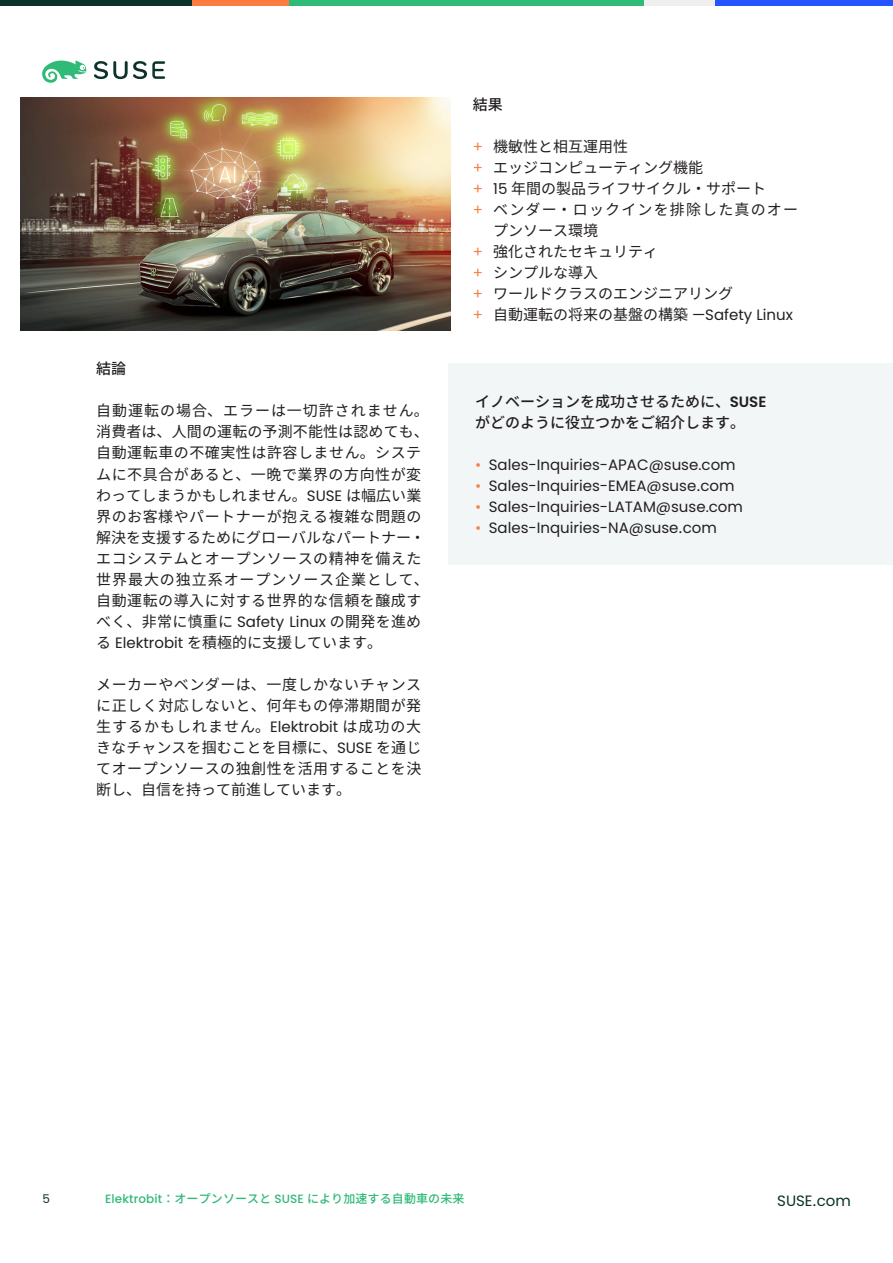
<style>
.page{position:relative;width:893px;height:1263px;background:#fff}
.page>*{position:absolute;margin:0;border:0;box-sizing:border-box;transform-origin:0 0}
._10_-_body_2{font:15px/21px "Noto Sans CJ Kjp";letter-spacing:.02em;color:#231f20}
._10_-_body_2-2{font:15px "Poppins";color:#231f20}
._10_-_body_2-3{font:15px "Noto Sans CJ Kjp";color:#231f20}
._10_-_body_2-4{font:500 15px/21px "Noto Sans CJ Kjp";color:#231f20}
._10_-_body_2-5{font:15px/21px "Noto Sans CJ Kjp";letter-spacing:.08em;color:#231f20}
.t1{font:15px "Poppins";color:#09312b}
.t2{font:500 12px "Noto Sans CJ Kjp";letter-spacing:.01em;color:#30ba78}
.t3{font:12px "Poppins";color:#0c322c}
.s1{font-family:"Poppins"}
.s2{font-family:"Poppins";color:#f58344}
.s3{font-family:"Poppins";font-weight:600}
.s4{color:#f58344}
.s5{font-family:"Noto Sans CJ Kjp"}
</style>
<div class="page">
<div style="left:714px;top:0;width:179px;height:6px;background:#2453ff"></div>
<div style="left:644px;top:0;width:70px;height:6px;background:#efefef"></div>
<div style="left:289px;top:0;width:355px;height:6px;background:#30ba78"></div>
<div style="left:192px;top:0;width:97px;height:6px;background:#fe7c3f"></div>
<div style="left:0;top:0;width:192px;height:6px;background:#0c322c"></div>
<svg style="left:94px;top:61px;width:71px;height:18px"></svg>
<svg style="left:42px;top:60px;width:44px;height:23px"></svg>
<img style="left:21px;top:97px;width:430px;height:234px">
<div style="left:448px;top:363px;width:445px;height:202px;background:#f3f6f7"></div>
<p class="_10_-_body_2-4" style="left:96px;top:359px;width:31px">結論</p>
<p class="_10_-_body_2" style="left:96px;top:401px;width:334px">自動運転の場合、エラーは一切許されません。消費者は、人間の運転の予測不能性は認めても、自動運転車の不確実性は許容しません。システムに不具合があると、一晩で業界の方向性が変わってしまうかもしれません。<span class="s1">SUSE</span> は幅広い業界のお客様やパートナーが抱える複雑な問題の解決を支援するためにグローバルなパートナー・エコシステムとオープンソースの精神を備えた世界最大の独立系オープンソース企業として、自動運転の導入に対する世界的な信頼を醸成すべく、非常に慎重に <span class="s1">Safety Linux</span> の開発を進める <span class="s1">Elektrobit</span> を積極的に支援しています。</p>
<p class="_10_-_body_2" style="left:96px;top:674px;width:327px;text-align:justify">メーカーやベンダーは、一度しかないチャンスに正しく対応しないと、何年もの停滞期間が発生するかもしれません。<span class="s1">Elektrobit</span> は成功の大きなチャンスを掴むことを目標に、<span class="s1">SUSE</span> を通じてオープンソースの独創性を活用することを決断し、自信を持って前進しています。</p>
<p class="_10_-_body_2-4" style="left:473px;top:95px;width:31px">結果</p>
<p class="_10_-_body_2-3" style="left:473px;top:138px;width:157px"><span class="s2">+</span> 機敏性と相互運用性</p>
<p class="_10_-_body_2-3" style="left:473px;top:159px;width:232px"><span class="s2">+</span> エッジコンピューティング機能</p>
<p class="_10_-_body_2-3" style="left:473px;top:180px;width:295px"><span class="s2">+</span> <span class="s1">15</span> 年間の製品ライフサイクル・サポート</p>
<p class="_10_-_body_2-5" style="left:493px;top:200px;width:306px;text-indent:-20px"><span class="s2">+</span> ベンダー・ロックインを排除した真のオープンソース環境</p>
<p class="_10_-_body_2-3" style="left:473px;top:243px;width:187px"><span class="s2">+</span> 強化されたセキュリティ</p>
<p class="_10_-_body_2-3" style="left:473px;top:264px;width:127px"><span class="s2">+</span> シンプルな導入</p>
<p class="_10_-_body_2-3" style="left:473px;top:285px;width:262px"><span class="s2">+</span> ワールドクラスのエンジニアリング</p>
<p class="_10_-_body_2-3" style="left:473px;top:306px;width:321px"><span class="s2">+</span> 自動運転の将来の基盤の構築 <span class="s1">—Safety Linux</span></p>
<p class="_10_-_body_2-4" style="left:475px;top:391px;width:293px">イノベーションを成功させるために、<span class="s3">SUSE</span>がどのように役立つかをご紹介します。</p>
<p class="_10_-_body_2-2" style="left:475px;top:456px;width:262px"><span class="s4">•</span> Sales-Inquiries-APAC@suse.com</p>
<p class="_10_-_body_2-2" style="left:475px;top:477px;width:261px"><span class="s4">•</span> Sales-Inquiries-EMEA@suse<span class="s5">.</span>com</p>
<p class="_10_-_body_2-2" style="left:475px;top:498px;width:269px"><span class="s4">•</span> Sales-Inquiries-LATAM@suse.com</p>
<p class="_10_-_body_2-2" style="left:475px;top:519px;width:243px"><span class="s4">•</span> Sales-Inquiries-NA@suse<span class="s5">.</span>com</p>
<p class="t3" style="left:43px;top:1192px;width:9px">5</p>
<p class="t2" style="left:105px;top:1192px;width:361px"><span class="s1">Elektrobit</span>：オープンソースと <span class="s1">SUSE</span> により加速する自動車の未来</p>
<p class="t1" style="left:777px;top:1192px;width:75px">SUSE<span class="s5">.</span>com</p>
</div>
